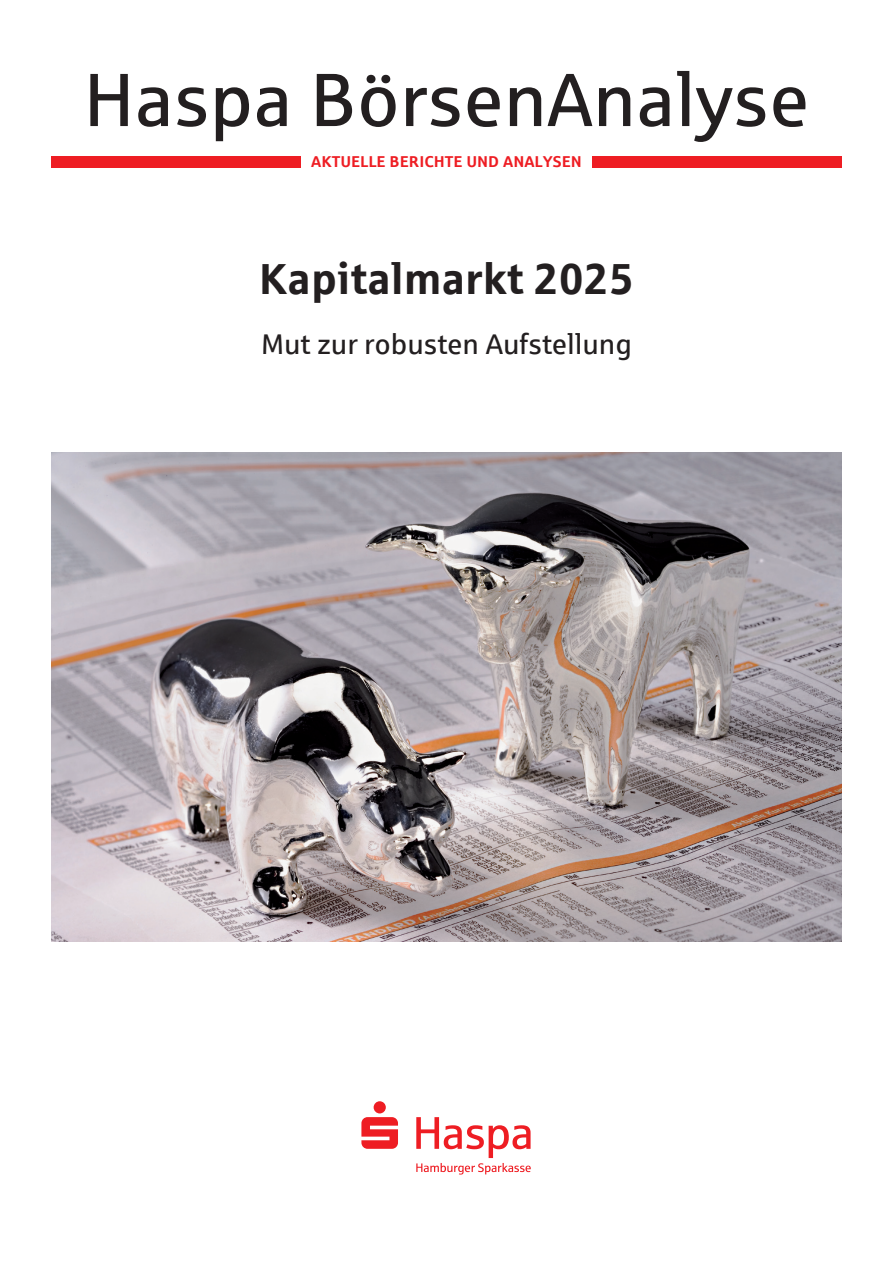
<style>
.page{position:relative;width:893px;height:1263px;background:#fff}
.page>*{position:absolute;margin:0;border:0;box-sizing:border-box;transform-origin:0 0}
.t1{font:75px "Sparkasse Rg";color:#231f20}
.t2{font:700 43.5px "Sparkasse Rg";color:#231f20}
.t3{font:28.5px "Sparkasse Rg";color:#231f20}
.t4{font:700 15.75px "Sparkasse Rg";color:#ee1d23}
</style>
<div class="page">
<img style="left:51px;top:453px;width:791px;height:489px">
<svg style="left:361px;top:1101px;width:37px;height:48px"></svg>
<svg style="left:416px;top:1117px;width:115px;height:57px"></svg>
<div style="left:51px;top:156px;width:250px;height:12px;background:#ee1d23"></div>
<div style="left:592px;top:156px;width:250px;height:12px;background:#ee1d23"></div>
<h1 class="t1" style="left:84px;top:54px;width:727px">Haspa BörsenAnalyse</h1>
<p class="t4" style="left:311px;top:151px;width:272px">AKTUELLE BERICHTE UND ANALYSEN</p>
<h2 class="t2" style="left:259px;top:251px;width:377px">Kapitalmarkt 2025</h2>
<h3 class="t3" style="left:261px;top:326px;width:372px">Mut zur robusten Aufstellung</h3>
</div>
